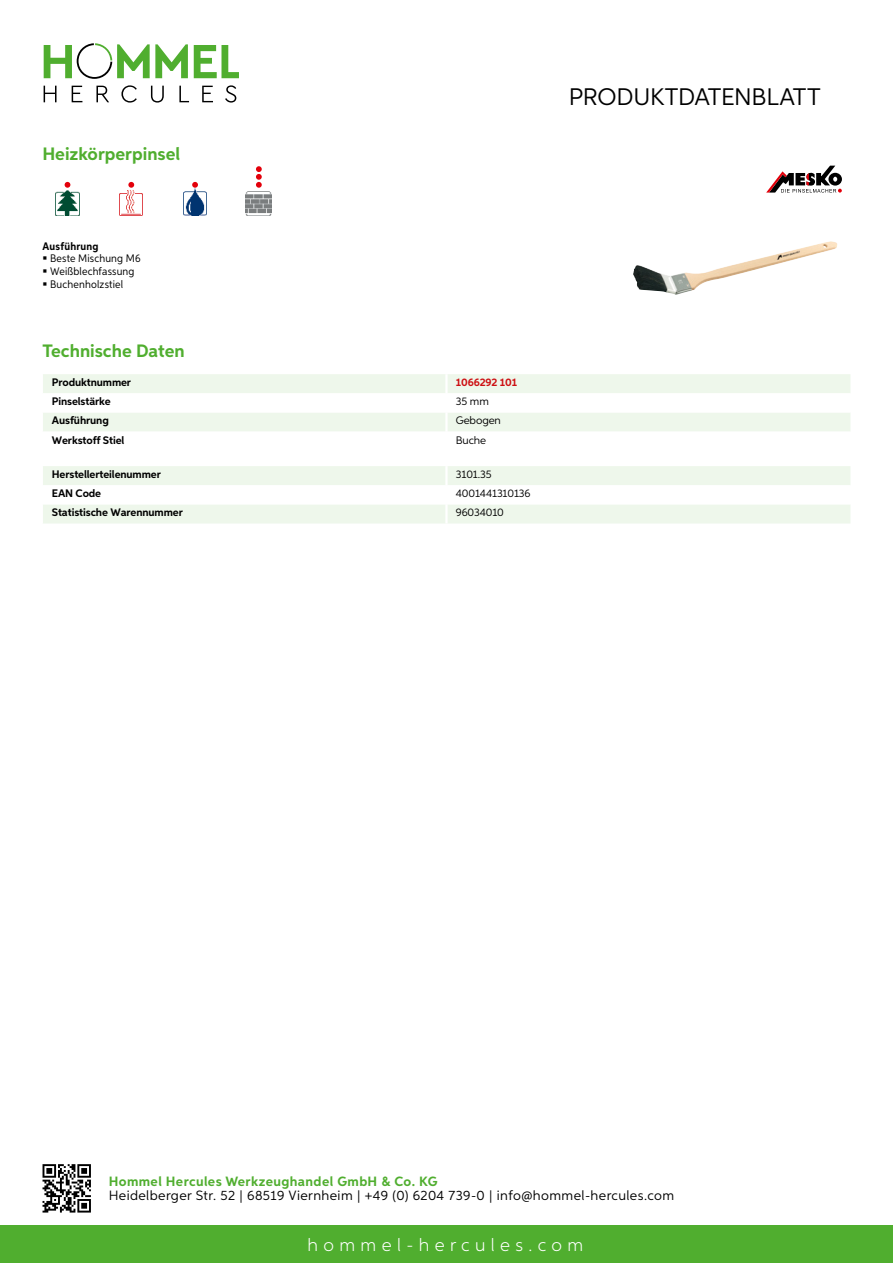
<style>
.page{position:relative;width:893px;height:1263px;background:#fff}
.page>*{position:absolute;margin:0;border:0;box-sizing:border-box;transform-origin:0 0}
.t1{font:24px "Aspira";letter-spacing:-.01em;color:#000}
.t2{font:700 18px "Aspira";color:#50ae2f}
.t3{font:300 18px "Aspira";letter-spacing:.3em;color:#fff}
.t4{font:13.5px "Aspira";letter-spacing:.03em;color:#000}
.t5{font:700 13.5px "Aspira";letter-spacing:.03em;color:#50ae2f}
.t6{font:700 10.95px "Aspira";letter-spacing:-.01em;color:#000}
.t7{font:10.95px/12.8px "Aspira Nar";letter-spacing:.015em;color:#000}
.t8{font:10.95px "Aspira";letter-spacing:-.01em;color:#000}
.t9{font:700 10.95px "Aspira";letter-spacing:-.01em;color:#cd1013}
.t10{font:700 10.95px "Aspira Nar";letter-spacing:.02em;color:#000}
</style>
<div class="page">
<div style="left:0;top:1226px;width:893px;height:37px;background:#50ae2f"></div>
<svg style="left:43px;top:1164px;width:48px;height:48px"></svg>
<svg style="left:194px;top:45px;width:45px;height:33px"></svg>
<svg style="left:44px;top:43px;width:144px;height:36px"></svg>
<svg style="left:44px;top:86px;width:13px;height:16px"></svg>
<svg style="left:72px;top:86px;width:10px;height:16px"></svg>
<svg style="left:96px;top:86px;width:13px;height:16px"></svg>
<svg style="left:121px;top:85px;width:16px;height:18px"></svg>
<svg style="left:151px;top:86px;width:13px;height:17px"></svg>
<svg style="left:179px;top:86px;width:10px;height:16px"></svg>
<svg style="left:202px;top:86px;width:11px;height:16px"></svg>
<svg style="left:225px;top:85px;width:11px;height:18px"></svg>
<div style="left:43px;top:374px;width:807px;height:19px;background:#eef7eb"></div>
<div style="left:43px;top:413px;width:807px;height:18px;background:#eef7eb"></div>
<hr style="left:445px;top:374px;width:3px;height:19px;background:#fff">
<hr style="left:445px;top:412px;width:3px;height:20px;background:#fff">
<svg style="left:43px;top:466px;width:807px;height:57px"></svg>
<hr style="left:445px;top:504px;width:3px;height:19px;background:#fff">
<img style="left:56px;top:183px;width:23px;height:33px">
<svg style="left:65px;top:182px;width:5px;height:6px"></svg>
<img style="left:120px;top:184px;width:23px;height:32px">
<svg style="left:128px;top:182px;width:6px;height:6px"></svg>
<img style="left:183px;top:188px;width:24px;height:28px">
<svg style="left:192px;top:182px;width:6px;height:6px"></svg>
<img style="left:246px;top:191px;width:26px;height:25px">
<svg style="left:256px;top:166px;width:6px;height:22px"></svg>
<img style="left:633px;top:241px;width:205px;height:54px">
<svg style="left:766px;top:166px;width:76px;height:27px"></svg>
<h2 class="t2" style="left:43px;top:142px;width:139px">Heizkörperpinsel</h2>
<p class="t10" style="left:43px;top:239px;width:58px">Ausführung</p>
<p class="t7" style="left:50px;top:252px;width:92px">Beste Mischung M6<br>Weißblechfassung<br>Buchenholzstiel</p>
<h2 class="t2" style="left:43px;top:340px;width:144px">Technische Daten</h2>
<p class="t6" style="left:52px;top:376px;width:81px">Produktnummer</p>
<p class="t9" style="left:456px;top:376px;width:63px">1066292 101</p>
<p class="t6" style="left:52px;top:395px;width:60px">Pinselstärke</p>
<p class="t8" style="left:456px;top:395px;width:35px">35 mm</p>
<p class="t6" style="left:52px;top:414px;width:58px">Ausführung</p>
<p class="t8" style="left:456px;top:414px;width:47px">Gebogen</p>
<p class="t6" style="left:52px;top:433px;width:74px">Werkstoff Stiel</p>
<p class="t8" style="left:456px;top:433px;width:32px">Buche</p>
<p class="t6" style="left:52px;top:468px;width:111px">Herstellerteilenummer</p>
<p class="t8" style="left:456px;top:468px;width:37px">3101.35</p>
<p class="t6" style="left:52px;top:487px;width:51px">EAN Code</p>
<p class="t8" style="left:456px;top:487px;width:76px">4001441310136</p>
<p class="t6" style="left:52px;top:506px;width:132px">Statistische Warennummer</p>
<p class="t8" style="left:456px;top:506px;width:50px">96034010</p>
<h1 class="t1" style="left:569px;top:82px;width:253px">Produktdatenblatt</h1>
<p class="t5" style="left:109px;top:1172px;width:330px">Hommel Hercules Werkzeughandel GmbH &amp; Co. KG</p>
<p class="t4" style="left:109px;top:1187px;width:567px">Heidelberger Str. 52 | 68519 Viernheim | +49 (0) 6204 739-0 | info@hommel-hercules.com</p>
<h2 class="t3" style="left:307px;top:1234px;width:277px">hommel-hercules.com</h2>
</div>
